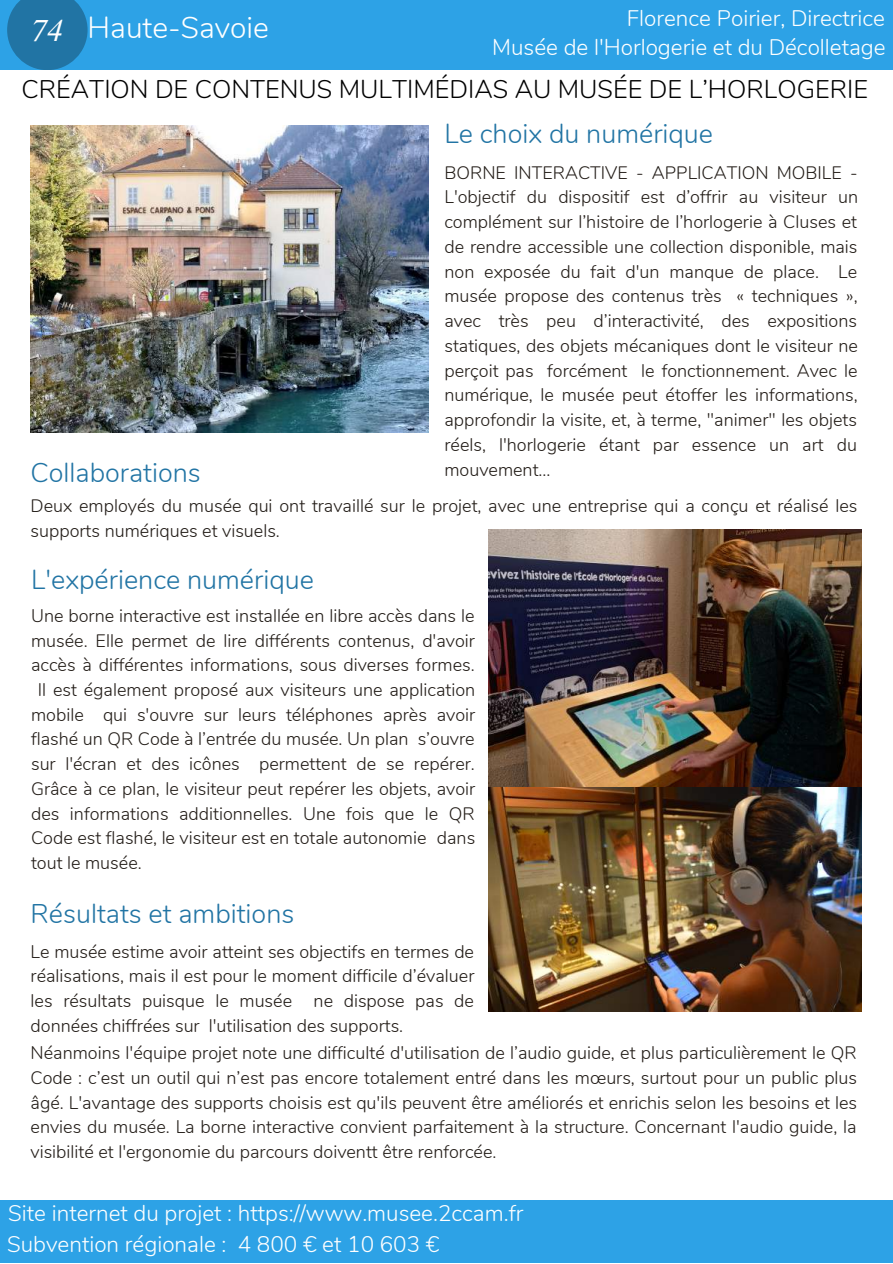
<style>
.page{position:relative;width:893px;height:1264px;background:#fff}
.page>*{position:absolute;margin:0;border:0;box-sizing:border-box;transform-origin:0 0}
.t1{font:italic 31.5px "Te X Gyre Termes";color:#fff}
.t2{font:300 30px "Nunito";color:#fff}
.t3{font:300 27px "Nunito";color:#2174a4}
.t4{font:300 25.5px "Nunito";color:#000}
.t5{font:300 22.5px/28.7px "Nunito";color:#fff;text-align:right}
.t6{font:300 18px/24.8px "Nunito";color:#221c17;text-align:justify}
</style>
<div class="page">
<div style="left:0;top:0;width:892px;height:70px;background:#2da2e6"></div>
<img style="left:31px;top:125px;width:397px;height:307px">
<svg style="left:7px;top:0;width:81px;height:70px"></svg>
<img style="left:488px;top:530px;width:373px;height:257px">
<img style="left:488px;top:787px;width:373px;height:224px">
<div style="left:0;top:1200px;width:892px;height:62px;background:#2da2e6"></div>
<h2 class="t2" style="left:88px;top:8px;width:183px">Haute-Savoie</h2>
<p class="t5" style="left:492px;top:4px;width:395px">Florence Poirier, Directrice<br>Musée de l'Horlogerie et du Décolletage</p>
<h1 class="t1" style="left:32px;top:8px;width:33px">74</h1>
<h3 class="t4" style="left:22px;top:72px;width:848px">CRÉATION DE CONTENUS MULTIMÉDIAS AU MUSÉE DE L’HORLOGERIE</h3>
<h3 class="t3" style="left:444px;top:115px;width:270px">Le choix du numérique</h3>
<p class="t6" style="left:444px;top:160px;width:415px">BORNE INTERACTIVE - APPLICATION MOBILE - L'objectif du dispositif est d’offrir au visiteur un complément sur l’histoire de l’horlogerie à Cluses et de rendre accessible une collection disponible, mais non exposée du fait d'un manque de place. Le musée propose des contenus très « techniques », avec très peu d’interactivité, des expositions statiques, des objets mécaniques dont le visiteur ne perçoit pas forcément le fonctionnement. Avec le numérique, le musée peut étoffer les informations, approfondir la visite, et, à terme, "animer" les objets réels, l'horlogerie étant par essence un art du mouvement...</p>
<h3 class="t3" style="left:31px;top:455px;width:172px">Collaborations</h3>
<p class="t6" style="left:31px;top:494px;width:828px">Deux employés du musée qui ont travaillé sur le projet, avec une entreprise qui a conçu et réalisé les supports numériques et visuels.</p>
<h3 class="t3" style="left:31px;top:561px;width:284px">L'expérience numérique</h3>
<p class="t6" style="left:31px;top:603px;width:445px">Une borne interactive est installée en libre accès dans le</p>
<p class="t6" style="left:31px;top:628px;width:445px">musée. Elle permet de lire différents contenus, d'avoir</p>
<p class="t6" style="left:31px;top:653px;width:445px">accès à différentes informations, sous diverses formes.</p>
<p class="t6" style="left:38px;top:677px;width:439px">Il est également proposé aux visiteurs une application</p>
<p class="t6" style="left:31px;top:702px;width:445px">mobile qui s'ouvre sur leurs téléphones après avoir</p>
<p class="t6" style="left:31px;top:727px;width:445px">flashé un QR Code à l’entrée du musée. Un plan s’ouvre</p>
<p class="t6" style="left:31px;top:752px;width:445px">sur l'écran et des icônes permettent de se repérer.</p>
<p class="t6" style="left:31px;top:776px;width:446px">Grâce à ce plan, le visiteur peut repérer les objets, avoir</p>
<p class="t6" style="left:31px;top:801px;width:445px">des informations additionnelles. Une fois que le QR</p>
<p class="t6" style="left:31px;top:826px;width:445px">Code est flashé, le visiteur est en totale autonomie dans</p>
<p class="t6" style="left:31px;top:850px;width:112px">tout le musée.</p>
<h3 class="t3" style="left:31px;top:895px;width:265px">Résultats et ambitions</h3>
<p class="t6" style="left:31px;top:939px;width:445px">Le musée estime avoir atteint ses objectifs en termes de réalisations, mais il est pour le moment difficile d’évaluer les résultats puisque le musée ne dispose pas de données chiffrées sur l'utilisation des supports.</p>
<p class="t6" style="left:31px;top:1040px;width:828px">Néanmoins l'équipe projet note une difficulté d'utilisation de l’audio guide, et plus particulièrement le QR Code : c’est un outil qui n’est pas encore totalement entré dans les mœurs, surtout pour un public plus âgé. L'avantage des supports choisis est qu'ils peuvent être améliorés et enrichis selon les besoins et les envies du musée. La borne interactive convient parfaitement à la structure. Concernant l'audio guide, la visibilité et l'ergonomie du parcours doiventt être renforcée.</p>
<p class="t5" style="left:8px;top:1199px;width:516px">Site internet du projet : https://www.musee.2ccam.fr</p>
<p class="t5" style="left:7px;top:1229px;width:434px">Subvention régionale : 4 800 € et 10 603 €</p>
</div>
